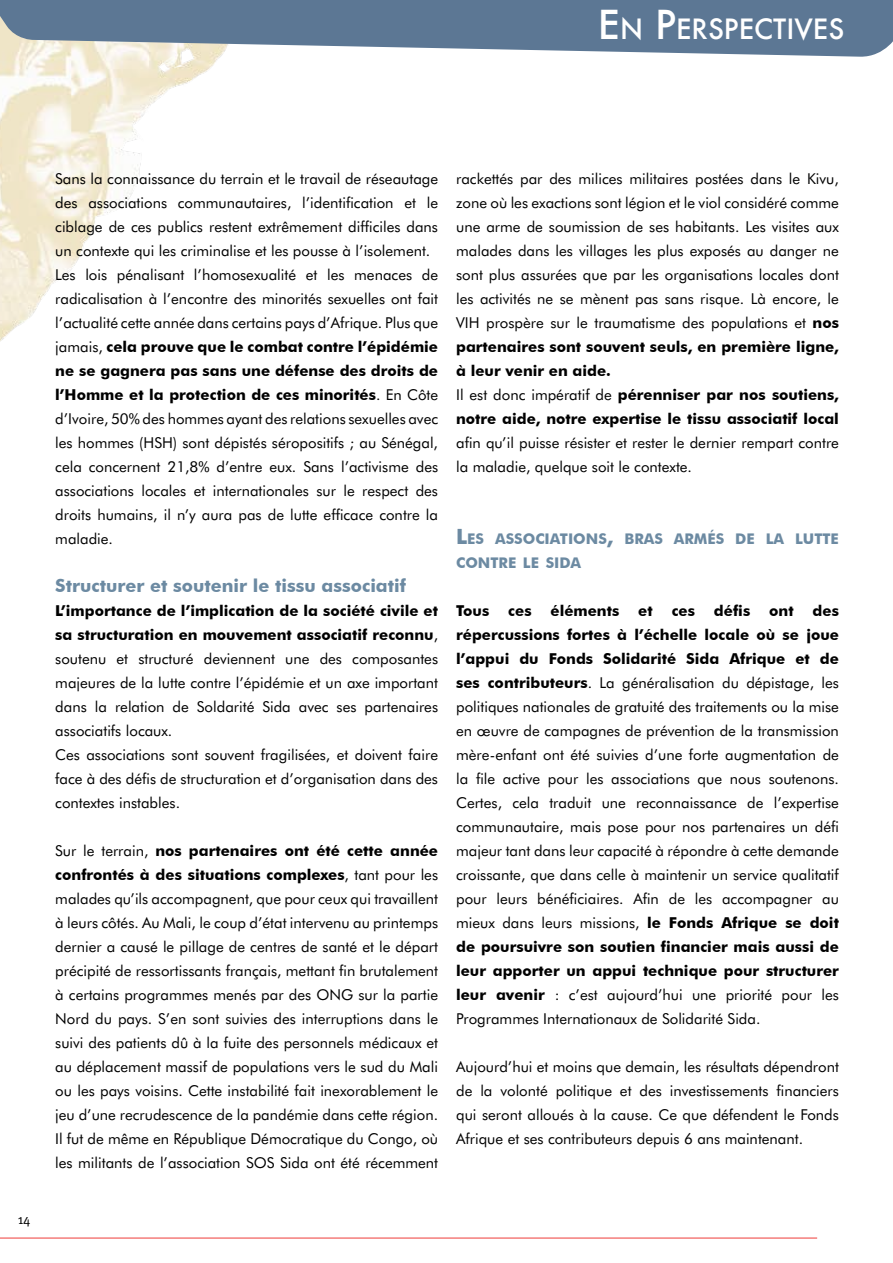
<style>
.page{position:relative;width:893px;height:1263px;background:#fff}
.page>*{position:absolute;margin:0;border:0;box-sizing:border-box;transform-origin:0 0}
.t1{font:500 27.3px "Futura";color:#fff}
.t2{font:700 18px "Futura BT";color:#6c8aa2}
.t3{font:15px/24px "Futura BT";color:#000}
.t4{font:700 15px "Futura BT";color:#000}
.t5{font:700 14.7px/24px "Futura BT";color:#6c8aa2}
.t6{font:13.5px "Meta";color:#000}
.s1{font-size:39px}
.s2{font-weight:700}
.s3{font-size:21px}
</style>
<div class="page">
<img style="left:0;top:57px;width:220px;height:285px">
<hr style="left:0;top:1238px;width:817px;height:1px;background:#ef3c39">
<svg style="left:0;top:0;width:893px;height:57px;background:#758ba2"></svg>
<svg style="left:879px;top:0;width:14px;height:40px"></svg>
<h1 class="t1" style="left:598px;top:10px;width:248px"><span class="s1">E</span> N <span class="s1">P</span>ERSPECTIVES</h1>
<p class="t6" style="left:18px;top:1211px;width:14px">14</p>
<p class="t3" style="left:55px;top:167px;width:384px">Sans la connaissance du terrain et le travail de réseautage des associations communautaires, l’identification et le ciblage de ces publics restent extrêmement difficiles dans un contexte qui les criminalise et les pousse à l’isolement.<br>Les lois pénalisant l’homosexualité et les menaces de radicalisation à l’encontre des minorités sexuelles ont fait l’actualité cette année dans certains pays d’Afrique. Plus que jamais, <span class="s2">cela prouve que le combat contre l’épidémie ne se gagnera pas sans une défense des droits de l’Homme et la protection de ces minorités</span>. En Côte d’Ivoire, 50% des hommes ayant des relations sexuelles avec les hommes (HSH) sont dépistés séropositifs ; au Sénégal, cela concernent 21,8% d’entre eux. Sans l’activisme des associations locales et internationales sur le respect des droits humains, il n’y aura pas de lutte efficace contre la maladie.</p>
<p class="t2" style="left:55px;top:575px;width:352px">Structurer et soutenir le tissu associatif</p>
<p class="t3" style="left:55px;top:599px;width:384px"><span class="s2">L’importance de l’implication de la société civile et sa structuration en mouvement associatif reconnu</span>, soutenu et structuré deviennent une des composantes majeures de la lutte contre l’épidémie et un axe important dans la relation de Soldarité Sida avec ses partenaires associatifs locaux.<br>Ces associations sont souvent fragilisées, et doivent faire face à des défis de structuration et d’organisation dans des contextes instables.</p>
<p class="t3" style="left:55px;top:839px;width:384px;text-align:justify">Sur le terrain, <span class="s2">nos partenaires ont été cette année confrontés à des situations complexes</span>, tant pour les malades qu’ils accompagnent, que pour ceux qui travaillent à leurs côtés. Au Mali, le coup d’état intervenu au printemps dernier a causé le pillage de centres de santé et le départ précipité de ressortissants français, mettant fin brutalement à certains programmes menés par des ONG sur la partie Nord du pays. S’en sont suivies des interruptions dans le suivi des patients dû à la fuite des personnels médicaux et au déplacement massif de populations vers le sud du Mali ou les pays voisins. Cette instabilité fait inexorablement le jeu d’une recrudescence de la pandémie dans cette région.<br>Il fut de même en République Démocratique du Congo, où les militants de l’association SOS Sida ont été récemment</p>
<p class="t3" style="left:456px;top:167px;width:384px">rackettés par des milices militaires postées dans le Kivu, zone où les exactions sont légion et le viol considéré comme une arme de soumission de ses habitants. Les visites aux malades dans les villages les plus exposés au danger ne sont plus assurées que par les organisations locales dont les activités ne se mènent pas sans risque. Là encore, le VIH prospère sur le traumatisme des populations et <span class="s2">nos partenaires sont souvent seuls, en première ligne, à leur venir en aide.<br></span>Il est donc impératif de <span class="s2">pérenniser par nos soutiens, notre aide, notre expertise le tissu associatif local</span></p>
<p class="t3" style="left:456px;top:431px;width:384px">afin qu’il puisse résister et rester le dernier rempart contre la maladie, quelque soit le contexte.</p>
<p class="t5" style="left:456px;top:527px;width:384px"><span class="s3">L</span>ES ASSOCIATIONS<span class="s3">,</span> BRAS ARMÉS DE LA LUTTE<br>CONTRE LE SIDA</p>
<p class="t4" style="left:456px;top:602px;width:35px">Tous</p>
<p class="t4" style="left:508px;top:602px;width:25px">ces</p>
<p class="t4" style="left:551px;top:602px;width:70px">éléments</p>
<p class="t4" style="left:638px;top:602px;width:16px">et</p>
<p class="t4" style="left:672px;top:602px;width:25px">ces</p>
<p class="t4" style="left:714px;top:602px;width:38px">défis</p>
<p class="t4" style="left:769px;top:602px;width:26px">ont</p>
<p class="t3" style="left:456px;top:599px;width:384px;text-align:justify;text-indent:356px"><span class="s2">des répercussions fortes à l’échelle locale où se joue l’appui du Fonds Solidarité Sida Afrique et de ses contributeurs</span>. La généralisation du dépistage, les politiques nationales de gratuité des traitements ou la mise en œuvre de campagnes de prévention de la transmission mère-enfant ont été suivies d’une forte augmentation de la file active pour les associations que nous soutenons.<br>Certes, cela traduit une reconnaissance de l’expertise communautaire, mais pose pour nos partenaires un défi majeur tant dans leur capacité à répondre à cette demande croissante, que dans celle à maintenir un service qualitatif pour leurs bénéficiaires. Afin de les accompagner au mieux dans leurs missions, <span class="s2">le Fonds Afrique se doit de poursuivre son soutien financier mais aussi de leur apporter un appui technique pour structurer leur avenir</span> : c’est aujourd’hui une priorité pour les Programmes Internationaux de Solidarité Sida.</p>
<p class="t3" style="left:456px;top:1055px;width:384px;text-align:justify">Aujourd’hui et moins que demain, les résultats dépendront de la volonté politique et des investissements financiers qui seront alloués à la cause. Ce que défendent le Fonds Afrique et ses contributeurs depuis 6 ans maintenant.</p>
</div>
